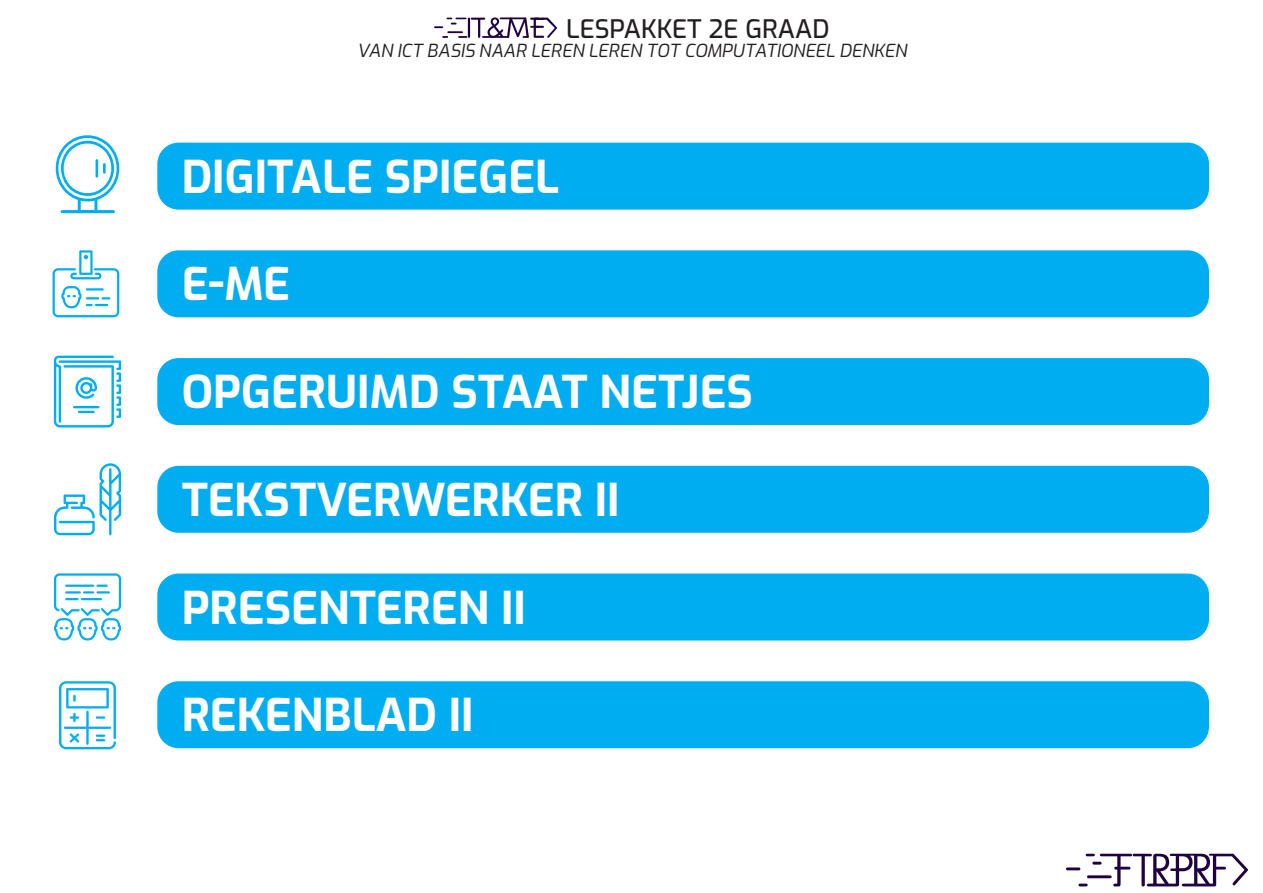
<style>
.page{position:relative;width:1263px;height:893px;background:#fff}
.page>*{position:absolute;margin:0;border:0;box-sizing:border-box;transform-origin:0 0}
.t1{font:700 45px "Exo";color:#fff}
.t2{font:500 25.5px "Exo";color:#231f20}
.t3{font:italic 18px "Exo";color:#231f20}
</style>
<div class="page">
<svg style="left:1066px;top:853px;width:182px;height:33px"></svg>
<svg style="left:434px;top:17px;width:123px;height:21px"></svg>
<div style="left:157px;top:143px;width:1052px;height:67px;background:#00adf0;border-radius:21px"></div>
<div style="left:157px;top:358px;width:1052px;height:67px;background:#00adf0;border-radius:21px"></div>
<div style="left:157px;top:573px;width:1052px;height:67px;background:#00adf0;border-radius:21px"></div>
<div style="left:157px;top:250px;width:1052px;height:67px;background:#00adf0;border-radius:21px"></div>
<div style="left:157px;top:466px;width:1052px;height:67px;background:#00adf0;border-radius:21px"></div>
<div style="left:157px;top:681px;width:1052px;height:67px;background:#00adf0;border-radius:21px"></div>
<svg style="left:55px;top:135px;width:65px;height:78px"></svg>
<svg style="left:59px;top:681px;width:57px;height:68px"></svg>
<svg style="left:54px;top:573px;width:67px;height:67px"></svg>
<svg style="left:54px;top:356px;width:67px;height:71px"></svg>
<svg style="left:54px;top:463px;width:67px;height:72px"></svg>
<svg style="left:53px;top:250px;width:66px;height:67px"></svg>
<p class="t2" style="left:566px;top:10px;width:265px">LESPAKKET 2E GRAAD</p>
<p class="t3" style="left:357px;top:37px;width:551px">VAN ICT BASIS NAAR LEREN LEREN TOT COMPUTATIONEEL DENKEN</p>
<p class="t1" style="left:182px;top:142px;width:379px">DIGITALE SPIEGEL</p>
<p class="t1" style="left:182px;top:250px;width:110px">E-ME</p>
<p class="t1" style="left:182px;top:358px;width:573px">OPGERUIMD STAAT NETJES</p>
<p class="t1" style="left:182px;top:465px;width:439px">TEKSTVERWERKER II</p>
<p class="t1" style="left:182px;top:573px;width:346px">PRESENTEREN II</p>
<p class="t1" style="left:182px;top:681px;width:293px">REKENBLAD II</p>
</div>
